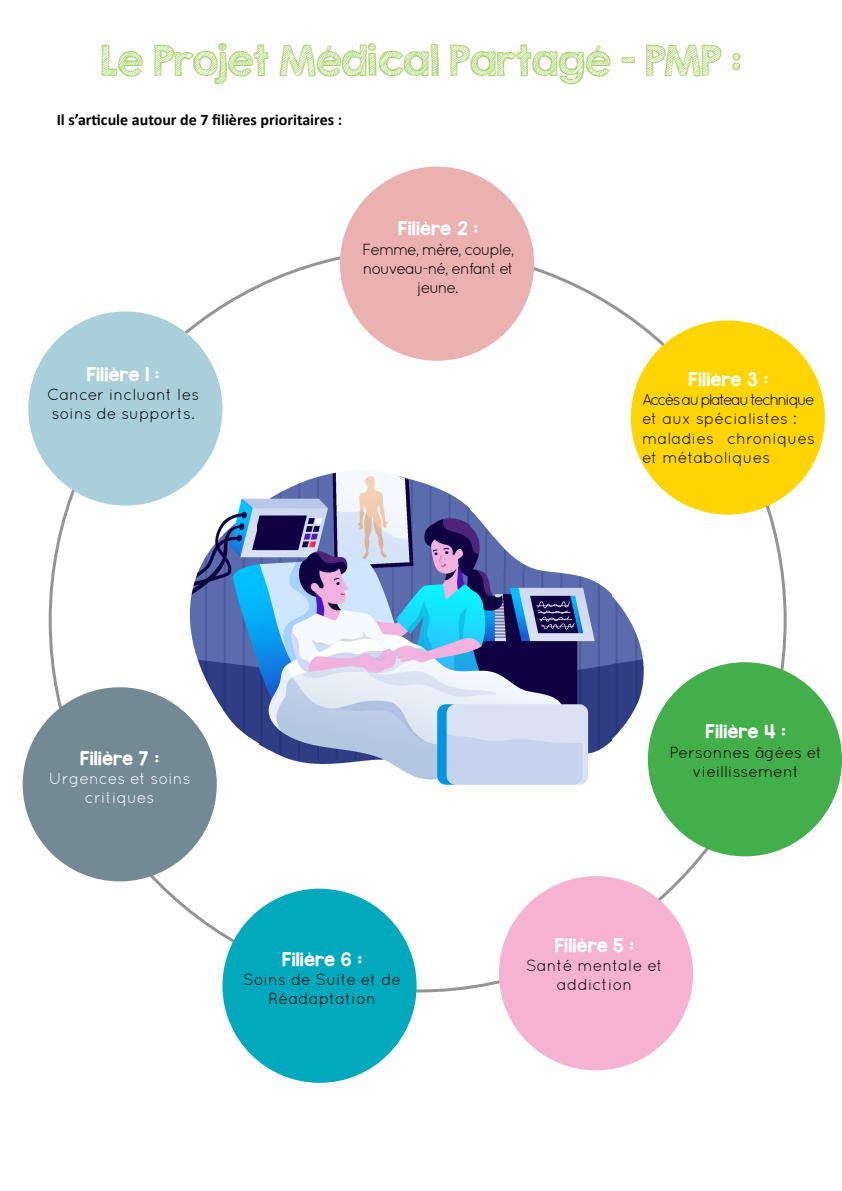
<style>
.page{position:relative;width:842px;height:1191px;background:#fff}
.page>*{position:absolute;margin:0;border:0;box-sizing:border-box;transform-origin:0 0}
.t1{font:38px "KG Second Chances Sketch";letter-spacing:-.02em;color:#9ccc57}
.t2{font:16px/19.2px "Quicksand";color:#000}
.t3{font:16px "KG Red Hands";color:#fff}
.t4{font:16px/19.2px "Quicksand";letter-spacing:-.07em;color:#000;text-align:center}
.t5{font:700 16px "Calibri";color:#000}
.t6{font:16px/19.2px "Quicksand";color:#fff;text-align:center}
.t7{font:16px "Quicksand";letter-spacing:-.11em;color:#000}
</style>
<div class="page">
<img style="left:258px;top:572px;width:355px;height:212px">
<img style="left:223px;top:498px;width:35px;height:245px">
<img style="left:613px;top:597px;width:36px;height:152px">
<img style="left:189px;top:522px;width:34px;height:188px">
<img style="left:258px;top:470px;width:213px;height:102px">
<img style="left:471px;top:536px;width:80px;height:36px">
<img style="left:471px;top:510px;width:22px;height:26px">
<div style="left:28px;top:311px;width:194px;height:194px;background:#a9d0da;border-radius:50%"></div>
<div style="left:340px;top:167px;width:194px;height:194px;background:#ebb0b0;border-radius:50%"></div>
<div style="left:631px;top:320px;width:194px;height:194px;background:#fed503;border-radius:50%"></div>
<div style="left:648px;top:662px;width:194px;height:194px;background:#42af4a;border-radius:50%"></div>
<div style="left:499px;top:876px;width:194px;height:194px;background:#f5b3d1;border-radius:50%"></div>
<div style="left:222px;top:888px;width:195px;height:194px;background:#00aabc;border-radius:50%"></div>
<div style="left:23px;top:687px;width:194px;height:194px;background:#738a95;border-radius:50%"></div>
<p class="t1" style="left:100px;top:36px;width:643px">Le Projet Médical Partagé - PMP :</p>
<p class="t5" style="left:57px;top:109px;width:287px">Il s’articule autour de 7 filières prioritaires :</p>
<p class="t3" style="left:87px;top:364px;width:75px">Filière 1 :</p>
<p class="t2" style="left:47px;top:385px;width:154px">Cancer incluant les soins de supports.</p>
<p class="t3" style="left:398px;top:218px;width:81px">Filière 2 :</p>
<p class="t4" style="left:362px;top:239px;width:154px">Femme, mère, couple, nouveau-né, enfant et jeune.</p>
<p class="t3" style="left:689px;top:369px;width:81px">Filière 3 :</p>
<p class="t7" style="left:642px;top:390px;width:174px">Accès au plateau technique</p>
<p class="t2" style="left:642px;top:409px;width:156px">et aux spécialistes :</p>
<p class="t2" style="left:642px;top:428px;width:174px">maladies chroniques et métaboliques</p>
<p class="t3" style="left:80px;top:747px;width:81px">Filière 7 :</p>
<p class="t6" style="left:49px;top:769px;width:143px">Urgences et soins critiques</p>
<p class="t3" style="left:282px;top:948px;width:82px">Filière 6 :</p>
<p class="t2" style="left:243px;top:969px;width:160px">Soins de Suite et de</p>
<p class="t2" style="left:269px;top:988px;width:109px">Réadaptation</p>
<p class="t3" style="left:706px;top:721px;width:82px">Filière 4 :</p>
<p class="t2" style="left:669px;top:742px;width:154px;text-align:center">Personnes âgées et vieillissement</p>
<p class="t3" style="left:555px;top:934px;width:81px">Filière 5 :</p>
<p class="t2" style="left:526px;top:955px;width:138px">Santé mentale et</p>
<p class="t2" style="left:557px;top:974px;width:77px">addiction</p>
</div>
